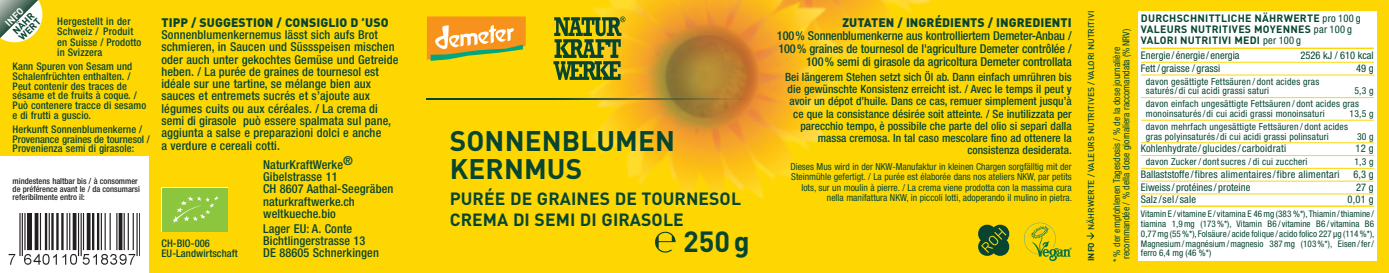
<style>
.page{position:relative;width:1389px;height:273px;background:#fff}
.page>*{position:absolute;margin:0;border:0;box-sizing:border-box;transform-origin:0 0}
.t1{font:700 28.88px "DIN";color:#074531}
.t2{font:700 28px/28px "DIN";letter-spacing:.005em;color:#074531}
.t3{font:700 17.5px/21px "DIN";letter-spacing:.005em;color:#074531}
.t4{font:500 condensed 12.25px/12.4px "Helvetica Neue";letter-spacing:.01em;color:#074531}
.t5{font:500 condensed 12.25px/13.1px "Helvetica Neue";letter-spacing:-.01em;color:#074531;text-align:right}
.t6{font:900 12.25px "DIN";letter-spacing:.005em;color:#074531}
.t7{font:500 condensed 11.38px/12.2px "Helvetica Neue";letter-spacing:.005em;color:#074531;text-align:right}
.t8{font:500 condensed 10.5px/9.6px "Helvetica Neue";letter-spacing:.01em;color:#074531}
.t9{font:condensed 10.5px "Helvetica Neue";letter-spacing:.005em;color:#074531}
.t10{font:condensed 10.5px "Helvetica Neue";letter-spacing:.025em;color:#074531}
.t11{font:700 10.5px/11px "DIN";letter-spacing:.025em;color:#074531}
.t12{font:500 condensed 10.5px/10.5px "Helvetica Neue";letter-spacing:.015em;color:#074432}
.t13{font:condensed 9.62px/10.5px "Helvetica Neue";letter-spacing:.01em;color:#074531}
.t14{font:700 9.62px/8.8px "DIN";color:#074531}
.t15{font:700 9.62px "DIN";color:#fff}
.t16{font:condensed 9.1px/9.8px "Helvetica Neue";letter-spacing:.005em;color:#074531;text-align:justify}
.t17{font:500 condensed 8.4px/7.9px "Helvetica Neue";color:#231f20}
.t18{font:500 8.4px "DIN";letter-spacing:.005em;color:#074531}
.t19{font:700 8.4px "DIN";color:#074531}
.s1{font-family:"Helvetica Neue";font-weight:400;font-stretch:condensed}
</style>
<div class="page">
<img style="left:0;top:0;width:1389px;height:273px">
<div style="left:0;top:156px;width:149px;height:117px;background:#fff"></div>
<img style="left:8px;top:214px;width:132px;height:51px">
<svg style="left:1087px;top:233px;width:7px;height:6px"></svg>
<div style="left:1138px;top:11px;width:239px;height:249px;background:#fff"></div>
<hr style="left:1141px;top:48px;width:233px;height:1px;background:#fed702">
<hr style="left:1141px;top:62px;width:233px;height:1px;background:#fed702">
<hr style="left:1141px;top:75px;width:233px;height:1px;background:#fed702">
<hr style="left:1141px;top:97px;width:233px;height:1px;background:#fed702">
<hr style="left:1141px;top:120px;width:233px;height:1px;background:#fed702">
<hr style="left:1141px;top:142px;width:233px;height:1px;background:#fed702">
<hr style="left:1141px;top:155px;width:233px;height:1px;background:#fed702">
<hr style="left:1141px;top:168px;width:233px;height:1px;background:#fed702">
<hr style="left:1141px;top:181px;width:233px;height:1px;background:#fed702">
<hr style="left:1141px;top:194px;width:233px;height:1px;background:#fed702">
<hr style="left:1141px;top:205px;width:233px;height:2px;background:#fed702">
<svg style="left:0;top:0;width:42px;height:42px"></svg>
<svg style="left:427px;top:16px;width:99px;height:45px;background:#e2ad41"></svg>
<svg style="left:553px;top:16px;width:72px;height:64px;background:#7e8920"></svg>
<img style="left:427px;top:98px;width:323px;height:2px">
<svg style="left:655px;top:232px;width:21px;height:21px"></svg>
<svg style="left:977px;top:224px;width:33px;height:33px"></svg>
<svg style="left:161px;top:187px;width:67px;height:45px"></svg>
<div style="left:162px;top:188px;width:66px;height:43px;background:#8bc63e"></div>
<svg style="left:173px;top:196px;width:46px;height:27px"></svg>
<svg style="left:1024px;top:223px;width:48px;height:38px;background:#d5c70f"></svg>
<p class="t15" style="left:2px;top:20px;width:23px;rotate:-45deg">INFO</p>
<p class="t14" style="left:11px;top:29px;width:28px;rotate:-45deg">NÄHR<br>WERT</p>
<p class="t6" style="left:843px;top:14px;width:231px">ZUTATEN / INGRÉDIENTS / INGREDIENTI</p>
<p class="t6" style="left:161px;top:14px;width:229px">TIPP / SUGGESTION / CONSIGLIO D ’USO</p>
<p class="t4" style="left:161px;top:28px;width:238px">Sonnenblumenkernemus lässt sich aufs Brot schmieren, in Saucen und Süssspeisen mischen oder auch unter gekochtes Gemüse und Getreide heben. / La purée de graines de tournesol est idéale sur une tartine, se mélange bien aux sauces et entremets sucrés et s’ajoute aux légumes cuits ou aux céréales. / La crema di semi di girasole può essere spalmata sul pane, aggiunta a salse e preparazioni dolci e anche<br>a verdure e cereali cotti.</p>
<p class="t12" style="left:57px;top:16px;width:86px">Hergestellt in der<br>Schweiz / Produit en Suisse / Prodotto in Svizzera</p>
<p class="t5" style="left:777px;top:29px;width:296px">100 % Sonnenblumenkerne aus kontrolliertem Demeter-Anbau /<br>100 % graines de tournesol de l'agriculture Demeter contrôlée /<br>100 % semi di girasole da agricoltura Demeter controllata</p>
<p class="t7" style="left:785px;top:71px;width:288px">Bei längerem Stehen setzt sich Öl ab. Dann einfach umrühren bis die gewünschte Konsistenz erreicht ist. / Avec le temps il peut y avoir un dépot d’huile. Dans ce cas, remuer simplement jusqu’à ce que la consistance désirée soit atteinte. / Se inutilizzata per parecchio tempo, è possibile che parte del olio si separi dalla massa cremosa. In tal caso mescolare fino ad ottenere la consistenza desiderata.</p>
<p class="t13" style="left:790px;top:161px;width:283px;text-align:right">Dieses Mus wird in der NKW-Manufaktur in kleinen Chargen sorgfälltig mit der Stein mühle gefertigt. / La purée est élaborée dans nos ateliers NKW, par petits lots, sur un moulin à pierre. / La crema viene prodotta con la massima cura nella manifattura NKW, in piccoli lotti, adoperando il mulino in pietra.</p>
<p class="t8" style="left:13px;top:62px;width:135px">Kann Spuren von Sesam und<br>Schalenfrüchten enthalten. /<br>Peut contenir des traces de sésame et de fruits à coque. /<br>Può contenere tracce di sesamo e di frutti a guscio.</p>
<p class="t8" style="left:13px;top:124px;width:139px">Herkunft Sonnenblumenkerne /<br>Provenance graines de tournesol /<br>Provenienza semi di girasole:</p>
<h2 class="t2" style="left:450px;top:125px;width:227px">SONNENBLUMEN<br>KERNMUS</h2>
<h3 class="t3" style="left:450px;top:187px;width:293px">PURÉE DE GRAINES DE TOURNESOL<br>CREMA DI SEMI DI GIRASOLE</h3>
<p class="t4" style="left:263px;top:158px;width:132px">NaturKraftWerke®<br>Gibelstrasse 11<br>CH 8607 Aathal-Seegräben naturkraftwerke.ch weltkueche.bio</p>
<p class="t4" style="left:263px;top:222px;width:117px">Lager EU: A. Conte<br>Bichtlingerstrasse 13<br>DE 88605 Schnerkingen</p>
<p class="t17" style="left:13px;top:177px;width:129px">mindestens haltbar bis / à consommer de préférence avant le / da consumarsi referibilmente entro il:</p>
<p class="t8" style="left:161px;top:237px;width:78px;line-height:10.5px">CH-BIO-006<br>EU-Landwirtschaft</p>
<h1 class="t1" style="left:683px;top:223px;width:68px">250 g</h1>
<p class="t18" style="left:1086px;top:230px;width:220px;rotate:-90deg">NÄHRWERTE / VALEURS NUTRITIVES / VALORI NUTRITIVI</p>
<p class="t19" style="left:1086px;top:261px;width:20px;rotate:-90deg">INFO</p>
<p class="t13" style="left:1112px;top:261px;width:234px;line-height:9.6px;rotate:-90deg">* % der empfohlenen Tagesdosis / % de la dose journalière recommandée / % della dose giornaliera raccomandata (% NRV)</p>
<p class="t11" style="left:1141px;top:12px;width:221px">DURCHSCHNITTLICHE NÄHRWERTE <span class="s1">pro 100 g<br></span>VALEURS NUTRITIVES MOYENNES <span class="s1">par 100 g<br></span>VALORI NUTRITIVI MEDI <span class="s1">per 100 g</span></p>
<p class="t9" style="left:1141px;top:49px;width:100px">Energie/ énergie/ energia</p>
<p class="t9" style="left:1300px;top:49px;width:75px">2526 kJ / 610 kcal</p>
<p class="t9" style="left:1141px;top:62px;width:81px">Fett / graisse / grassi</p>
<p class="t9" style="left:1356px;top:62px;width:19px">49 g</p>
<p class="t13" style="left:1146px;top:76px;width:175px;line-height:9.8px">davon gesättigte Fettsäuren / dont acides gras saturés /di cui acidi grassi saturi</p>
<p class="t13" style="left:1146px;top:84px;width:229px;line-height:12.8px;text-indent:209px">5,3 g davon einfach ungesättigte Fettsäuren / dont acides gras</p>
<p class="t13" style="left:1146px;top:108px;width:180px">monoinsaturés /di cui acidi grassi monoinsaturi</p>
<p class="t13" style="left:1350px;top:108px;width:26px">13,5 g</p>
<p class="t13" style="left:1146px;top:121px;width:204px;line-height:9.8px">davon mehrfach ungesättigte Fettsäuren / dont acides gras polyinsaturés /di cui acidi grassi polinsaturi</p>
<p class="t13" style="left:1357px;top:131px;width:18px">30 g</p>
<p class="t10" style="left:1141px;top:142px;width:147px">Kohlenhydrate/glucides /carboidrati</p>
<p class="t9" style="left:1355px;top:142px;width:20px">12 g</p>
<p class="t13" style="left:1146px;top:156px;width:163px">davon Zucker / dont sucres / di cui zuccheri</p>
<p class="t13" style="left:1354px;top:156px;width:21px">1,3 g</p>
<p class="t10" style="left:1141px;top:168px;width:200px">Ballaststoffe /fibres alimentaires/fibre alimentari</p>
<p class="t9" style="left:1354px;top:168px;width:22px">6,3 g</p>
<p class="t9" style="left:1141px;top:181px;width:111px">Eiweiss / protéines / proteine</p>
<p class="t9" style="left:1356px;top:181px;width:19px">27 g</p>
<p class="t10" style="left:1141px;top:193px;width:57px">Salz /sel/sale</p>
<p class="t9" style="left:1347px;top:193px;width:28px">0,01 g</p>
<p class="t16" style="left:1141px;top:209px;width:235px">Vitamin E / vitamine E / vitamina E 46 mg (383 %*), Thiamin / thiamine / tiamina 1,9 mg (173 %*), Vitamin B6 / vitamine B6 / vitamina B6<br>0,77 mg (55 %*), Folsäure / acide folique / acido folico 227 µg (114 %*), Magnesium / magnésium / magnesio 387 mg (103 %*), Eisen / fer / ferro 6,4 mg (46 %*)</p>
</div>
